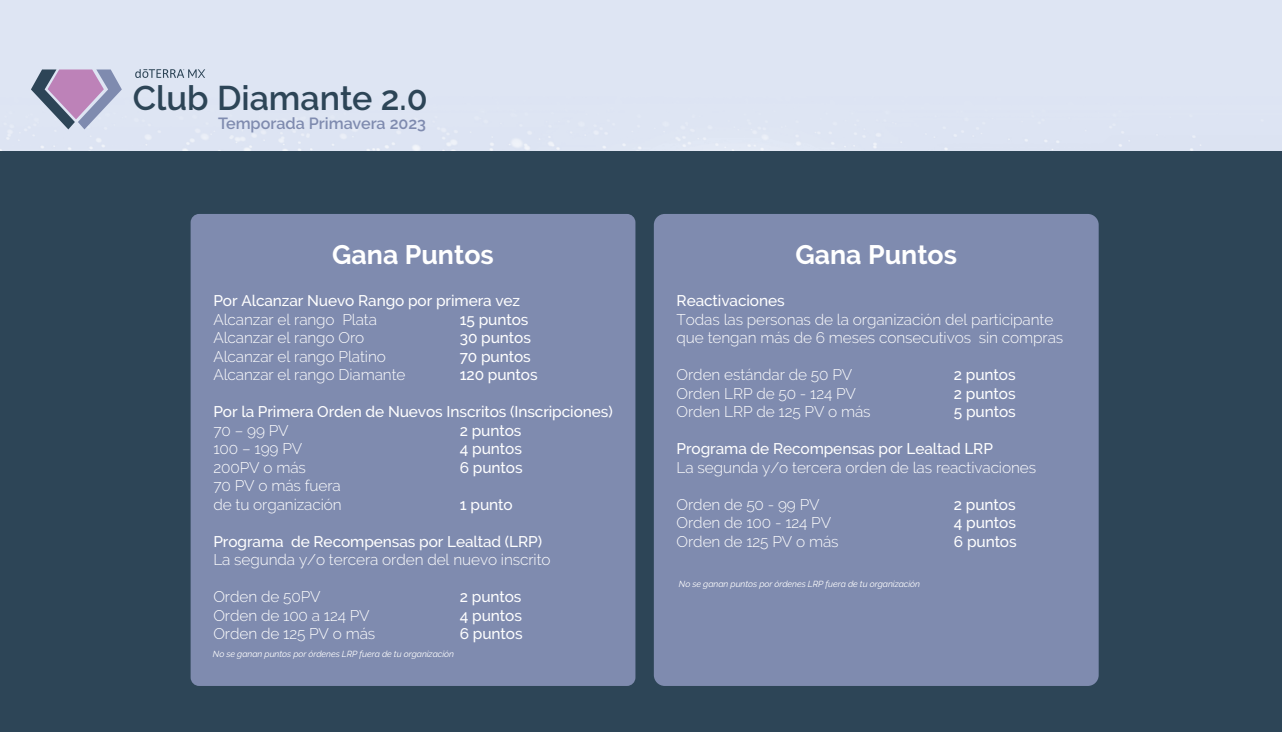
<style>
.page{position:relative;width:1282px;height:732px;background:#fff}
.page>*{position:absolute;margin:0;border:0;box-sizing:border-box;transform-origin:0 0}
.t1{font:600 34.12px "Raleway";color:#2d4557}
.t2{font:700 26.75px "Raleway";color:#fff}
.t3{font:600 16.12px "Raleway";color:#7f8baf}
.t4{font:300 15.38px/18.5px "Raleway";letter-spacing:-.005em;color:#fff}
.t5{font:500 15.38px "Raleway";letter-spacing:-.005em;color:#fff}
.t6{font:italic 8.75px "Raleway";letter-spacing:-.005em;color:#fff}
</style>
<div class="page">
<div style="left:0;top:0;width:1282px;height:152px;background:#dee5f3"></div>
<div style="left:0;top:152px;width:1282px;height:579px;background:#2d4557"></div>
<svg style="left:31px;top:69px;width:91px;height:60px;background:#aca2c0"></svg>
<svg style="left:135px;top:69px;width:70px;height:9px"></svg>
<div style="left:191px;top:214px;width:444px;height:471px;background:#7f8baf;border-radius:9px"></div>
<div style="left:654px;top:214px;width:444px;height:471px;background:#7f8baf;border-radius:11px"></div>
<h1 class="t1" style="left:133px;top:79px;width:296px">Club Diamante 2.0</h1>
<p class="t3" style="left:218px;top:114px;width:210px">Temporada Primavera 2023</p>
<h2 class="t2" style="left:332px;top:239px;width:163px">Gana Puntos</h2>
<p class="t5" style="left:213px;top:292px;width:308px">Por Alcanzar Nuevo Rango por primera vez</p>
<p class="t4" style="left:213px;top:310px;width:165px">Alcanzar el rango Plata</p>
<p class="t5" style="left:460px;top:310px;width:70px">15 puntos</p>
<p class="t4" style="left:213px;top:328px;width:152px">Alcanzar el rango Oro</p>
<p class="t5" style="left:460px;top:329px;width:73px">30 puntos</p>
<p class="t4" style="left:213px;top:347px;width:174px">Alcanzar el rango Platino</p>
<p class="t5" style="left:460px;top:347px;width:73px">70 puntos</p>
<p class="t4" style="left:213px;top:365px;width:194px">Alcanzar el rango Diamante</p>
<p class="t5" style="left:460px;top:366px;width:79px">120 puntos</p>
<p class="t5" style="left:213px;top:403px;width:401px">Por la Primera Orden de Nuevos Inscritos (Inscripciones)</p>
<p class="t4" style="left:213px;top:421px;width:77px">70 – 99 PV</p>
<p class="t5" style="left:460px;top:421px;width:63px">2 puntos</p>
<p class="t4" style="left:213px;top:439px;width:90px">100 – 199 PV</p>
<p class="t5" style="left:460px;top:440px;width:64px">4 puntos</p>
<p class="t4" style="left:213px;top:458px;width:94px">200PV o más</p>
<p class="t5" style="left:460px;top:458px;width:64px">6 puntos</p>
<p class="t4" style="left:213px;top:476px;width:130px">70 PV o más fuera de tu organización</p>
<p class="t5" style="left:460px;top:495px;width:54px">1 punto</p>
<p class="t5" style="left:213px;top:532px;width:330px">Programa de Recompensas por Lealtad (LRP)</p>
<p class="t4" style="left:213px;top:550px;width:339px">La segunda y/o tercera orden del nuevo inscrito</p>
<p class="t4" style="left:213px;top:587px;width:109px">Orden de 50PV</p>
<p class="t5" style="left:460px;top:587px;width:63px">2 puntos</p>
<p class="t4" style="left:213px;top:605px;width:158px">Orden de 100 a 124 PV</p>
<p class="t5" style="left:460px;top:606px;width:64px">4 puntos</p>
<p class="t4" style="left:213px;top:624px;width:163px">Orden de 125 PV o más</p>
<p class="t5" style="left:460px;top:624px;width:64px">6 puntos</p>
<p class="t6" style="left:213px;top:648px;width:243px">No se ganan puntos por órdenes LRP fuera de tu organización</p>
<h2 class="t2" style="left:795px;top:239px;width:163px">Gana Puntos</h2>
<p class="t5" style="left:676px;top:292px;width:109px">Reactivaciones</p>
<p class="t4" style="left:676px;top:310px;width:388px">Todas las personas de la organización del participante que tengan más de 6 meses consecutivos sin compras</p>
<p class="t4" style="left:676px;top:365px;width:177px">Orden estándar de 50 PV</p>
<p class="t5" style="left:954px;top:366px;width:63px">2 puntos</p>
<p class="t4" style="left:676px;top:384px;width:181px">Orden LRP de 50 - 124 PV</p>
<p class="t5" style="left:954px;top:384px;width:63px">2 puntos</p>
<p class="t4" style="left:676px;top:402px;width:195px">Orden LRP de 125 PV o más</p>
<p class="t5" style="left:954px;top:403px;width:63px">5 puntos</p>
<p class="t5" style="left:676px;top:440px;width:318px">Programa de Recompensas por Lealtad LRP</p>
<p class="t4" style="left:676px;top:458px;width:361px">La segunda y/o tercera orden de las reactivaciones</p>
<p class="t4" style="left:676px;top:495px;width:144px">Orden de 50 - 99 PV</p>
<p class="t5" style="left:954px;top:495px;width:63px">2 puntos</p>
<p class="t4" style="left:676px;top:513px;width:156px">Orden de 100 - 124 PV</p>
<p class="t5" style="left:954px;top:514px;width:64px">4 puntos</p>
<p class="t4" style="left:676px;top:532px;width:163px">Orden de 125 PV o más</p>
<p class="t5" style="left:954px;top:532px;width:64px">6 puntos</p>
<p class="t6" style="left:679px;top:579px;width:243px">No se ganan puntos por órdenes LRP fuera de tu organización</p>
</div>
